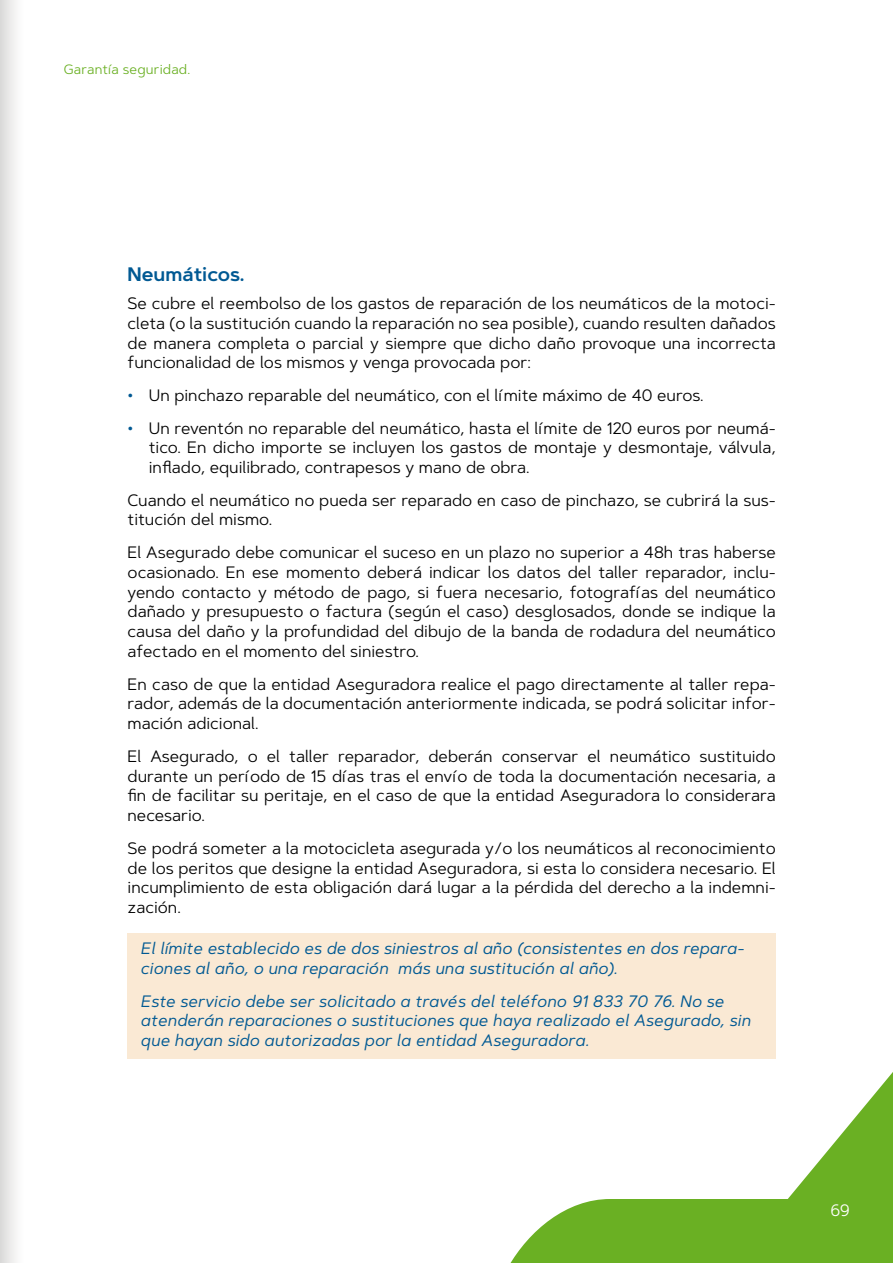
<style>
.page{position:relative;width:893px;height:1263px;background:#fff}
.page>*{position:absolute;margin:0;border:0;box-sizing:border-box;transform-origin:0 0}
.T2{font:600 19.5px "Artegra Sans";color:#005993}
.Base{font:16.5px/19.8px "Artegra Sans";color:#000;text-align:justify}
.Resaltado_caja_piel{font:italic 16.5px/19.8px "Artegra Sans";color:#005993}
.t1{font:16.5px "Artegra Sans";color:#fff}
.t2{font:13.5px "Artegra Sans";letter-spacing:.015em;color:#6ab023}
.s1{color:#005993}
</style>
<div class="page">
<svg style="left:510px;top:1072px;width:383px;height:191px"></svg>
<div style="left:128px;top:933px;width:648px;height:54px;background:#fae9d4"></div>
<div style="left:128px;top:986px;width:648px;height:73px;background:#fae9d4"></div>
<div style="left:0;top:0;width:40px;height:1263px;background:linear-gradient(to right,#e3e2e2,#fff)"></div>
<p class="t2" style="left:64px;top:60px;width:128px">Garantía seguridad.</p>
<p class="T2" style="left:128px;top:260px;width:118px">Neumáticos.</p>
<p class="Base" style="left:128px;top:293px;width:650px">Se cubre el reembolso de los gastos de reparación de los neumáticos de la motoci&shy;cleta (o la sustitución cuando la reparación no sea posible), cuando resulten dañados de manera completa o parcial y siempre que dicho daño provoque una incorrecta funcionalidad de los mismos y venga provocada por:</p>
<p class="Base" style="left:128px;top:385px;width:577px"><span class="s1">•</span> Un pinchazo reparable del neumático, con el límite máximo de 40 euros.</p>
<p class="Base" style="left:149px;top:417px;width:629px;text-indent:-21px"><span class="s1">•</span> Un reventón no reparable del neumático, hasta el límite de 120 euros por neumá&shy;tico. En dicho importe se incluyen los gastos de montaje y desmontaje, válvula, inflado, equilibrado, contrapesos y mano de obra.</p>
<p class="Base" style="left:128px;top:490px;width:650px">Cuando el neumático no pueda ser reparado en caso de pinchazo, se cubrirá la sus&shy;titución del mismo.</p>
<p class="Base" style="left:128px;top:542px;width:650px">El Asegurado debe comunicar el suceso en un plazo no superior a 48h tras haberse ocasionado. En ese momento deberá indicar los datos del taller reparador, inclu&shy;yendo contacto y método de pago, si fuera necesario, fotografías del neumático dañado y presupuesto o factura (según el caso) desglosados, donde se indique la causa del daño y la profundidad del dibujo de la banda de rodadura del neumático afectado en el momento del siniestro.</p>
<p class="Base" style="left:128px;top:674px;width:650px">En caso de que la entidad Aseguradora realice el pago directamente al taller repa&shy;rador, además de la documentación anteriormente indicada, se podrá solicitar infor&shy;mación adicional.</p>
<p class="Base" style="left:128px;top:746px;width:650px">El Asegurado, o el taller reparador, deberán conservar el neumático sustituido durante un período de 15 días tras el envío de toda la documentación necesaria, a fin de facilitar su peritaje, en el caso de que la entidad Aseguradora lo considerara necesario.</p>
<p class="Base" style="left:128px;top:838px;width:650px">Se podrá someter a la motocicleta asegurada y/o los neumáticos al reconocimiento de los peritos que designe la entidad Aseguradora, si esta lo considera necesario. El incumplimiento de esta obligación dará lugar a la pérdida del derecho a la indemni&shy;zación.</p>
<p class="Resaltado_caja_piel" style="left:140px;top:938px;width:605px">El límite establecido es de dos siniestros al año (consistentes en dos repara&shy;ciones al año, o una reparación más una sustitución al año).</p>
<p class="Resaltado_caja_piel" style="left:140px;top:990px;width:612px">Este servicio debe ser solicitado a través del teléfono 91 833 70 76. No se atenderán reparaciones o sustituciones que haya realizado el Asegurado, sin que hayan sido autorizadas por la entidad Aseguradora.</p>
<p class="t1" style="left:831px;top:1198px;width:21px">69</p>
</div>
